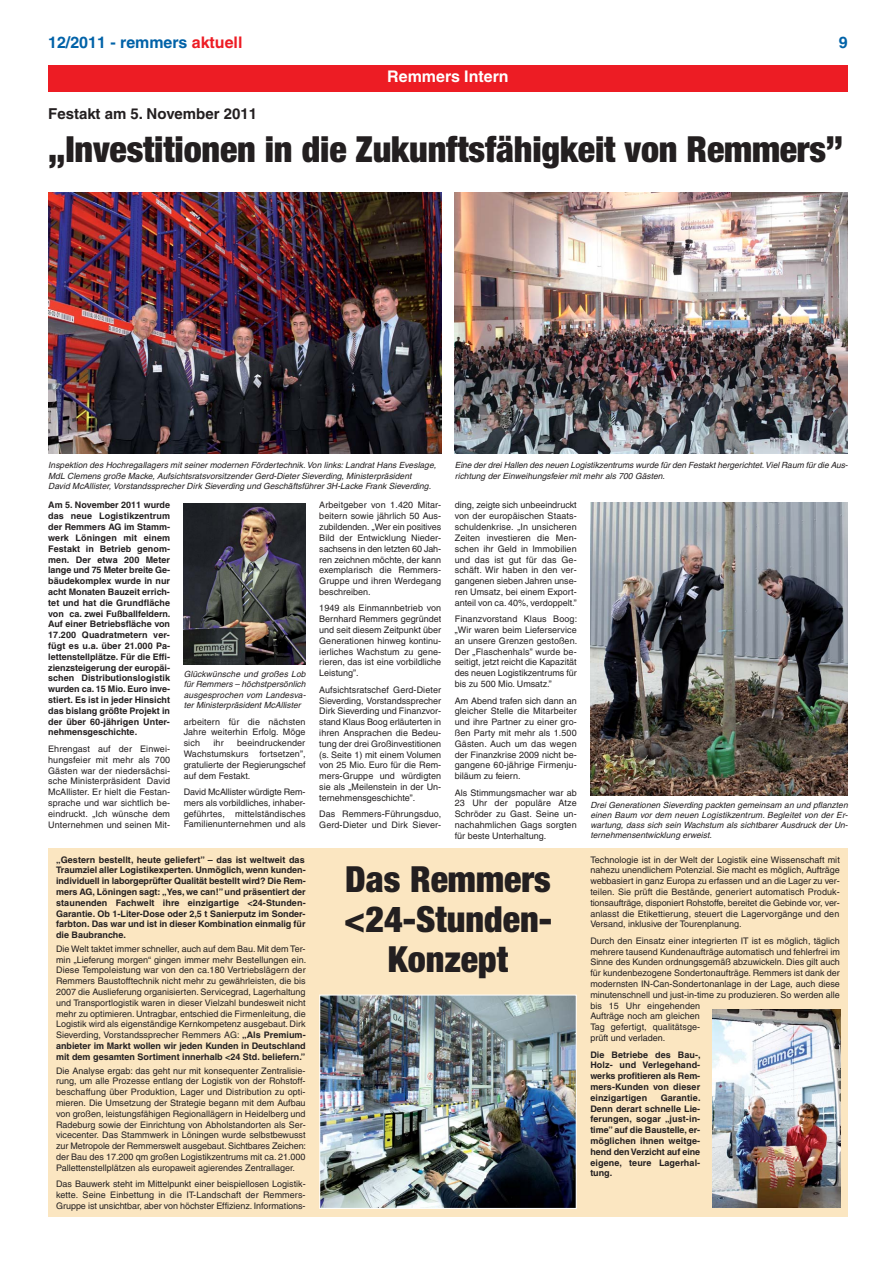
<style>
.page{position:relative;width:896px;height:1265px;background:#fff}
.page>*{position:absolute;margin:0;border:0;box-sizing:border-box;transform-origin:0 0}
.t1{font:900 condensed 36px/40px "Helvetica Neue";letter-spacing:-.005em;color:#231f20;text-align:center}
.t2{font:700 16px "Helvetica LT";color:#0062a8}
.t3{font:700 16px "Helvetica LT";color:#fff}
.t4{font:700 15px "Helvetica LT";color:#231f20}
.t5{font:9px/10.8px "Helvetica LT";color:#231f20;text-align:justify}
.t6{font:700 9px/10.8px "Helvetica LT";color:#231f20;text-align:justify}
.t7{font:italic 8.5px/10.2px "Helvetica LT";letter-spacing:.005em;color:#231f20;text-align:justify}
.s1{color:#ed1c24}
.s2{font-weight:700}
</style>
<div class="page">
<div style="left:48px;top:848px;width:800px;height:368px;background:#fbe6c1"></div>
<img style="left:455px;top:193px;width:393px;height:260px">
<img style="left:48px;top:193px;width:393px;height:261px">
<div style="left:48px;top:65px;width:800px;height:26px;background:#ed1c24"></div>
<img style="left:590px;top:502px;width:258px;height:293px">
<img style="left:321px;top:996px;width:254px;height:210px">
<div style="left:319px;top:994px;width:258px;height:214px;border:1px solid #fff"></div>
<img style="left:712px;top:1009px;width:128px;height:198px">
<img style="left:184px;top:503px;width:122px;height:161px">
<h2 class="t2" style="left:48px;top:37px;width:196px">12/2011 - remmers <span class="s1">aktuell</span></h2>
<h2 class="t2" style="left:839px;top:37px;width:10px">9</h2>
<h2 class="t3" style="left:387px;top:71px;width:123px">Remmers Intern</h2>
<h3 class="t4" style="left:48px;top:108px;width:210px">Festakt am 5. November 2011</h3>
<h1 class="t1" style="left:48px;top:132px;width:796px">„Investitionen in die Zukunftsfähigkeit von Remmers”</h1>
<p class="t7" style="left:48px;top:461px;width:389px;text-align:left">Inspektion des Hochregallagers mit seiner modernen Fördertechnik. Von links: Landrat Hans Eveslage,<br>MdL Clemens große Macke, Aufsichtsratsvorsitzender Gerd-Dieter Sieverding, Ministerpräsident<br>David McAllister, Vorstandssprecher Dirk Sieverding und Geschäftsführer 3H-Lacke Frank Sieverding.</p>
<p class="t7" style="left:455px;top:461px;width:395px">Eine der drei Hallen des neuen Logistikzentrums wurde für den Festakt hergerichtet. Viel Raum für die Aus&shy;richtung der Einweihungsfeier mit mehr als 700 Gästen.</p>
<p class="t6" style="left:48px;top:501px;width:124px">Am 5. November 2011 wurde das neue Logistikzentrum der Remmers AG im Stamm&shy;werk Löningen mit einem Festakt in Betrieb genom&shy;men. Der etwa 200 Meter lange und 75 Meter breite Ge&shy;bäudekomplex wurde in nur acht Monaten Bauzeit errich&shy;tet und hat die Grundfläche von ca. zwei Fußballfeldern.<br>Auf einer Betriebsfläche von 17.200 Quadratmetern ver&shy;fügt es u.a. über 21.000 Pa&shy;lettenstellplätze. Für die Effi&shy;zienzsteigerung der europäi&shy;schen Distributionslogistik wurden ca. 15 Mio. Euro inve&shy;stiert. Es ist in jeder Hinsicht das bislang größte Projekt in der über 60-jährigen Unter&shy;nehmensgeschichte.</p>
<p class="t5" style="left:48px;top:744px;width:123px">Ehrengast auf der Einwei&shy;hungsfeier mit mehr als 700<br>Gästen war der niedersächsi&shy;sche Ministerpräsident David McAllister. Er hielt die Festan&shy;sprache und war sichtlich be&shy;eindruckt. „Ich wünsche dem Unternehmen und seinen Mit-</p>
<p class="t7" style="left:184px;top:670px;width:124px">Glückwünsche und großes Lob für Remmers – höchstpersönlich ausgesprochen vom Landesva&shy;ter Ministerpräsident McAllister</p>
<p class="t5" style="left:184px;top:716px;width:123px">arbeitern für die nächsten Jahre weiterhin Erfolg. Möge sich</p>
<p class="t5" style="left:184px;top:738px;width:123px;text-indent:53px">beeindruckender Wachs tumskurs fortsetzen”, gratulierte der Regierungschef auf dem Festakt.</p>
<p class="t5" style="left:184px;top:787px;width:123px">David McAllister würdigte Rem&shy;mers als vorbildliches, inhaber&shy;geführtes, mittelständisches Familienunternehmen und als</p>
<p class="t5" style="left:213px;top:738px;width:12px">ihr</p>
<p class="t6" style="left:56px;top:854px;width:251px">„Gestern bestellt, heute geliefert” – das ist weltweit das Traumziel aller Logistikexperten. Unmöglich, wenn kunden - individuell in laborgeprüfter Qualität bestellt wird? Die Rem&shy;mers AG, Löningen sagt: „Yes, we can!” und präsentiert der staunenden Fachwelt ihre einzigartige &lt;24-Stunden-Garantie. Ob 1-Liter-Dose oder 2,5 t Sanierputz im Sonder&shy;farbton. Das war und ist in dieser Kombination einmalig für die Baubranche.</p>
<p class="t5" style="left:56px;top:944px;width:252px">Die Welt taktet immer schneller, auch auf dem Bau. Mit dem Ter&shy;min „Lieferung morgen“ gingen immer mehr Bestellungen ein.<br>Diese Tempoleistung war von den ca.180 Vertriebslägern der Remmers Baustofftechnik nicht mehr zu gewährleisten, die bis 2007 die Auslieferung organisierten. Servicegrad, Lagerhaltung und Transportlogistik waren in dieser Vielzahl bundesweit nicht mehr zu optimieren. Untragbar, entschied die Firmenleitung, die Logistik wird als eigenständige Kernkompetenz ausgebaut. Dirk Sieverding, Vorstandssprecher Remmers AG: <span class="s2">„Als Premium - anbieter im Markt wollen wir jeden Kunden in Deutschland mit dem gesamten Sortiment innerhalb &lt;24 Std. beliefern.”</span></p>
<p class="t5" style="left:56px;top:1065px;width:251px">Die Analyse ergab: das geht nur mit konsequenter Zentralisie&shy;rung, um alle Prozesse entlang der Logistik von der Rohstoff&shy;beschaffung über Produktion, Lager und Distribution zu opti&shy;mieren. Die Umsetzung der Strategie begann mit dem Aufbau von großen, leistungsfähigen Regionallägern in Heidelberg und Radeburg sowie der Einrichtung von Abholstandorten als Ser&shy;vicecenter. Das Stammwerk in Löningen wurde selbstbewusst zur Metropole der Remmerswelt ausgebaut. Sichtbares Zeichen: der Bau des 17.200 qm großen Logistikzentrums mit ca. 21.000<br>Pallettenstellplätzen als europaweit agierendes Zentrallager.</p>
<p class="t5" style="left:56px;top:1179px;width:251px">Das Bauwerk steht im Mittelpunkt einer beispiellosen Logistik&shy;kette. Seine Einbettung in die IT-Landschaft der Remmers-Gruppe ist unsichtbar, aber von höchster Effizienz. Informations-</p>
<p class="t5" style="left:319px;top:501px;width:123px">Arbeitgeber von 1.420 Mitar&shy;beitern sowie jährlich 50 Aus&shy;zubildenden. „Wer ein positives Bild der Entwicklung Nieder&shy;sachsens in den letzten 60 Jah&shy;ren zeichnen möchte, der kann exemplarisch die Remmers-Gruppe und ihren Werdegang beschreiben.</p>
<p class="t5" style="left:319px;top:603px;width:123px">1949 als Einmannbetrieb von Bernhard Remmers gegründet und seit diesem Zeitpunkt über Generationen hinweg kontinu&shy;ierliches Wachstum zu gene&shy;rieren, das ist eine vorbildliche Leistung”.</p>
<p class="t5" style="left:319px;top:685px;width:123px">Aufsichtsratschef Gerd-Dieter Sieverding, Vorstandssprecher Dirk Sieverding und Finanzvor&shy;stand Klaus Boog erläuterten in ihren Ansprachen die Bedeu&shy;tung der drei Großinvestitionen (s. Seite 1) mit einem Volumen von 25 Mio. Euro für die Rem&shy;mers-Gruppe und würdigten sie als „Meilenstein in der Un&shy;ternehmensgeschichte”.</p>
<p class="t5" style="left:319px;top:809px;width:123px">Das Remmers-Führungsduo,<br>Gerd-Dieter und Dirk Siever-</p>
<p class="t5" style="left:455px;top:501px;width:123px">ding, zeigte sich unbeeindruckt von der europäischen Staats&shy;schuldenkrise. „In unsicheren Zeiten investieren die Men&shy;schen ihr Geld in Immobilien und das ist gut für das Ge&shy;schäft. Wir haben in den ver&shy;gangenen sieben Jahren unse&shy;ren Umsatz, bei einem Export&shy;anteil von ca. 40%, verdoppelt.”</p>
<p class="t5" style="left:455px;top:614px;width:124px">Finanzvorstand Klaus Boog: „Wir waren beim Lieferservice an unsere Grenzen gestoßen.<br>Der „Flaschenhals” wurde be&shy;seitigt, jetzt reicht die Kapazität des neuen Logistikzentrums für bis zu 500 Mio. Umsatz.”</p>
<p class="t5" style="left:455px;top:695px;width:123px">Am Abend trafen sich dann an gleicher Stelle die Mitarbeiter und ihre Partner zu einer gro&shy;ßen Party mit mehr als 1.500<br>Gästen. Auch um das wegen der Finanzkrise 2009 nicht be&shy;gangene 60-jährige Firmenju&shy;biläum zu feiern.</p>
<p class="t5" style="left:455px;top:788px;width:123px">Als Stimmungsmacher war ab 23 Uhr der populäre Atze Schröder zu Gast. Seine un&shy;nachahmlichen Gags sorgten für beste Unterhaltung.</p>
<p class="t7" style="left:590px;top:800px;width:259px">Drei Generationen Sieverding packten gemeinsam an und pflanzten einen Baum vor dem neuen Logistikzentrum. Begleitet von der Er&shy;wartung, dass sich sein Wachstum als sichtbarer Ausdruck der Un&shy;ternehmensentwicklung erweist.</p>
<h1 class="t1" style="left:344px;top:862px;width:210px">Das Remmers &lt;24-Stunden-<br>Konzept</h1>
<p class="t5" style="left:590px;top:854px;width:251px">Technologie ist in der Welt der Logistik eine Wissenschaft mit nahezu unendlichem Potenzial. Sie macht es möglich, Aufträge webbasiert in ganz Europa zu erfassen und an die Lager zu ver&shy;teilen. Sie prüft die Bestände, generiert automatisch Produk - tionsaufträge, disponiert Rohstoffe, bereitet die Gebinde vor, ver&shy;anlasst die Etikettierung, steuert die Lagervorgänge und den Versand, inklusive der Tourenplanung.</p>
<p class="t5" style="left:590px;top:936px;width:251px;text-align:left">Durch den Einsatz einer integrierten IT ist es möglich, täglich mehrere tausend Kundenaufträge automatisch und fehlerfrei im Sinne des Kunden ordnungsgemäß abzuwickeln. Dies gilt auch für kundenbezogene Sondertonaufträge. Remmers ist dank der modernsten IN-Can-Sonder tonanlage in der Lage, auch diese minutenschnell und just-in-time zu produzieren. So werden alle bis 15 Uhr eingehenden<br>Aufträge noch am gleichen<br>Tag gefertigt, qualitätsge-<br>prüft und verladen.</p>
<p class="t6" style="left:590px;top:1049px;width:112px">Die Betriebe des Bau-, Holz- und Verlegehand&shy;werks profitieren als Rem&shy;mers-Kunden von dieser einzigartigen</p>
<p class="t6" style="left:590px;top:1092px;width:112px;text-indent:70px">Garantie.<br>Denn derart schnelle Lie&shy;ferungen, sogar „just-in&shy;time” auf die Baustelle, er&shy;möglichen ihnen weitge&shy;hend den Verzicht auf eine eigene, teure Lagerhal&shy;tung.</p>
</div>
